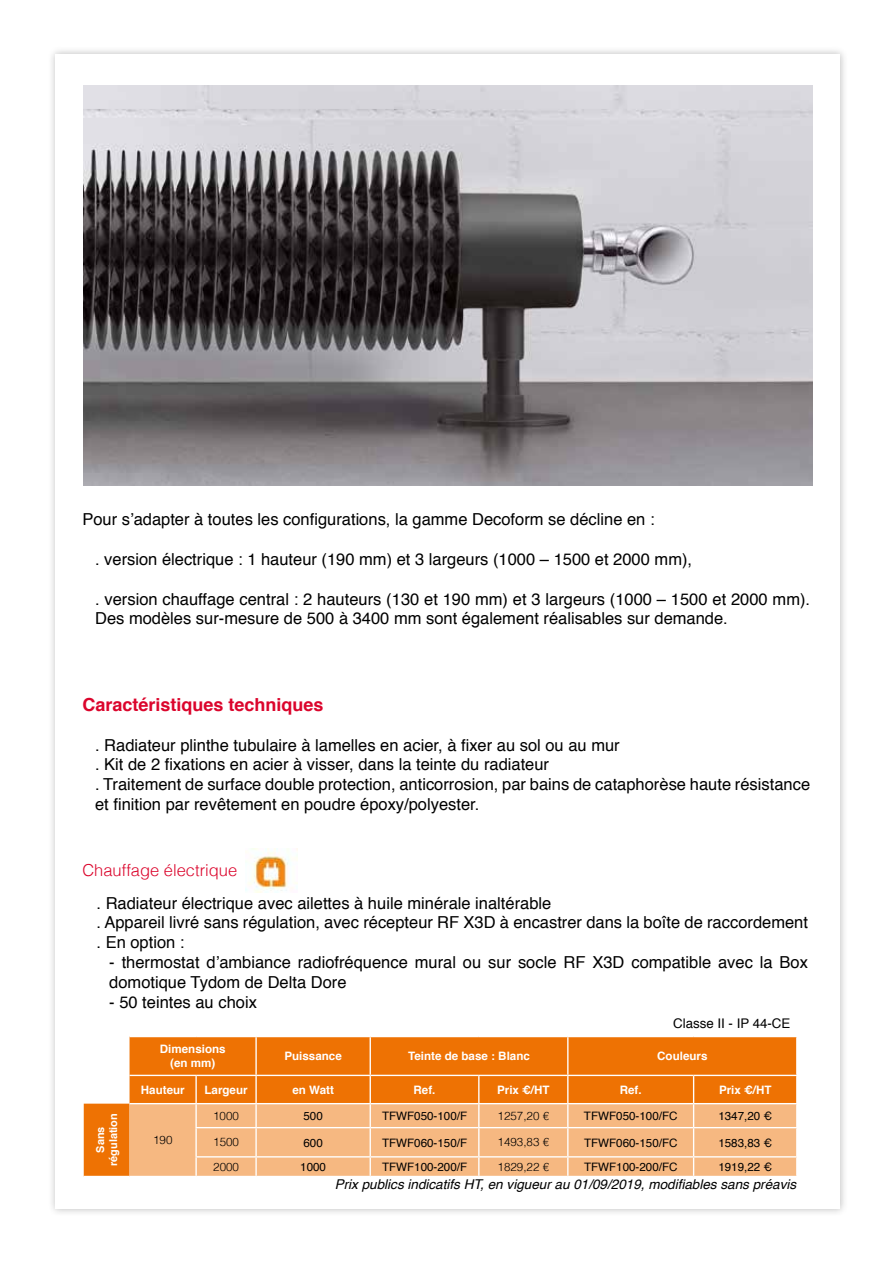
<style>
.page{position:relative;width:893px;height:1263px;background:#fff}
.page>*{position:absolute;margin:0;border:0;box-sizing:border-box;transform-origin:0 0}
.t1{font:700 18px "Helvetica";color:#db052c}
.t2{font:16.5px/19.8px "Helvetica";color:#000}
.t3{font:300 16.5px "Helvetica";color:#db052c}
.t4{font:italic 13.5px "Helvetica";color:#000}
.t5{font:13.35px "Helvetica";color:#000}
.t6{font:11.55px "Helvetica";color:#000}
.t7{font:700 11.55px/14px "Helvetica";color:#fff;text-align:center}
.t8{font:300 11.55px "Helvetica";color:#000}
.t9{font:700 10.95px/13px "Helvetica";color:#fff;text-align:center}
</style>
<div class="page">
<div style="left:47px;top:46px;width:802px;height:1171px;background:#000;opacity:.25"></div>
<div style="left:55px;top:54px;width:785px;height:1155px;background:#fff"></div>
<svg style="left:84px;top:1036px;width:712px;height:140px;background:#ef7c15"></svg>
<div style="left:130px;top:1104px;width:666px;height:72px;background:#f6b881"></div>
<hr style="left:130px;top:1036px;width:66px;height:1px;background:#fff">
<hr style="left:196px;top:1036px;width:60px;height:1px;background:#fff">
<hr style="left:256px;top:1036px;width:114px;height:1px;background:#fff">
<hr style="left:255px;top:1037px;width:2px;height:38px;background:#fff">
<hr style="left:370px;top:1036px;width:109px;height:1px;background:#fff">
<hr style="left:370px;top:1037px;width:1px;height:38px;background:#fff">
<hr style="left:479px;top:1036px;width:89px;height:1px;background:#fff">
<hr style="left:568px;top:1036px;width:126px;height:1px;background:#fff">
<hr style="left:567px;top:1037px;width:1px;height:38px;background:#fff">
<hr style="left:694px;top:1036px;width:103px;height:1px;background:#fff">
<hr style="left:130px;top:1075px;width:66px;height:1px;background:#fff">
<hr style="left:196px;top:1075px;width:60px;height:1px;background:#fff">
<hr style="left:195px;top:1076px;width:2px;height:27px;background:#fff">
<hr style="left:256px;top:1075px;width:114px;height:1px;background:#fff">
<hr style="left:255px;top:1076px;width:2px;height:27px;background:#fff">
<hr style="left:370px;top:1075px;width:109px;height:1px;background:#fff">
<hr style="left:479px;top:1075px;width:89px;height:1px;background:#fff">
<hr style="left:478px;top:1076px;width:2px;height:27px;background:#fff">
<hr style="left:568px;top:1075px;width:126px;height:1px;background:#fff">
<hr style="left:694px;top:1075px;width:103px;height:1px;background:#fff">
<hr style="left:130px;top:1103px;width:66px;height:1px;background:#fff">
<hr style="left:196px;top:1103px;width:60px;height:1px;background:#fff">
<hr style="left:256px;top:1103px;width:114px;height:1px;background:#fff">
<hr style="left:370px;top:1103px;width:109px;height:1px;background:#fff">
<hr style="left:479px;top:1103px;width:89px;height:1px;background:#fff">
<hr style="left:568px;top:1103px;width:126px;height:1px;background:#fff">
<hr style="left:694px;top:1103px;width:103px;height:1px;background:#fff">
<hr style="left:195px;top:1104px;width:2px;height:23px;background:#fff">
<hr style="left:255px;top:1104px;width:2px;height:23px;background:#fff">
<hr style="left:478px;top:1104px;width:2px;height:23px;background:#fff">
<hr style="left:195px;top:1127px;width:61px;height:1px;background:#fff">
<hr style="left:195px;top:1128px;width:2px;height:28px;background:#fff">
<hr style="left:256px;top:1127px;width:114px;height:1px;background:#fff">
<hr style="left:255px;top:1128px;width:2px;height:28px;background:#fff">
<hr style="left:370px;top:1127px;width:109px;height:1px;background:#fff">
<hr style="left:479px;top:1127px;width:89px;height:1px;background:#fff">
<hr style="left:478px;top:1128px;width:2px;height:28px;background:#fff">
<hr style="left:568px;top:1127px;width:126px;height:1px;background:#fff">
<hr style="left:694px;top:1127px;width:103px;height:1px;background:#fff">
<hr style="left:195px;top:1156px;width:61px;height:1px;background:#fff">
<svg style="left:195px;top:1157px;width:2px;height:19px"></svg>
<hr style="left:256px;top:1156px;width:114px;height:1px;background:#fff">
<svg style="left:255px;top:1157px;width:2px;height:19px"></svg>
<hr style="left:370px;top:1156px;width:109px;height:1px;background:#fff">
<svg style="left:370px;top:1076px;width:1px;height:100px"></svg>
<hr style="left:479px;top:1156px;width:89px;height:1px;background:#fff">
<svg style="left:478px;top:1157px;width:2px;height:19px"></svg>
<hr style="left:568px;top:1156px;width:126px;height:1px;background:#fff">
<svg style="left:567px;top:1076px;width:1px;height:100px"></svg>
<hr style="left:694px;top:1156px;width:103px;height:1px;background:#fff">
<svg style="left:693px;top:1076px;width:1px;height:100px"></svg>
<svg style="left:796px;top:1076px;width:1px;height:100px"></svg>
<img style="left:246px;top:848px;width:51px;height:44px">
<img style="left:84px;top:85px;width:728px;height:401px">
<p class="t2" style="left:82px;top:510px;width:574px">Pour s’adapter à toutes les configurations, la gamme Decoform se décline en :</p>
<p class="t2" style="left:95px;top:550px;width:599px">. version électrique : 1 hauteur (190 mm) et 3 largeurs (1000 – 1500 et 2000 mm),</p>
<p class="t2" style="left:95px;top:589px;width:717px">. version chauffage central : 2 hauteurs (130 et 190 mm) et 3 largeurs (1000 – 1500 et 2000 mm).<br>Des modèles sur-mesure de 500 à 3400 mm sont également réalisables sur demande.</p>
<p class="t1" style="left:82px;top:690px;width:243px">Caractéristiques techniques</p>
<p class="t2" style="left:95px;top:735px;width:717px">. Radiateur plinthe tubulaire à lamelles en acier, à fixer au sol ou au mur<br>. Kit de 2 fixations en acier à visser, dans la teinte du radiateur<br>. Traitement de surface double protection, anticorrosion, par bains de cataphorèse haute résistance et finition par revêtement en poudre époxy/polyester.</p>
<p class="t3" style="left:82px;top:856px;width:156px">Chauffage électrique</p>
<p class="t2" style="left:97px;top:893px;width:713px">. Radiateur électrique avec ailettes à huile minérale inaltérable<br>. Appareil livré sans régulation, avec récepteur RF X3D à encastrer dans la boîte de raccordement . En option :</p>
<p class="t2" style="left:109px;top:953px;width:700px">- thermostat d’ambiance radiofréquence mural ou sur socle RF X3D compatible avec la Box domotique Tydom de Delta Dore</p>
<p class="t2" style="left:109px;top:992px;width:149px">- 50 teintes au choix</p>
<p class="t5" style="left:673px;top:1013px;width:119px">Classe II - IP 44-CE</p>
<p class="t9" style="left:94px;top:1166px;width:54px;rotate:-90deg">Sans régulation</p>
<p class="t7" style="left:160px;top:1042px;width:67px">Dimensions (en mm)</p>
<p class="t7" style="left:284px;top:1049px;width:59px">Puissance</p>
<p class="t7" style="left:408px;top:1049px;width:123px">Teinte de base : Blanc</p>
<p class="t7" style="left:657px;top:1049px;width:52px">Couleurs</p>
<p class="t7" style="left:141px;top:1083px;width:45px">Hauteur</p>
<p class="t7" style="left:204px;top:1083px;width:45px">Largeur</p>
<p class="t7" style="left:292px;top:1083px;width:43px">en Watt</p>
<p class="t7" style="left:414px;top:1083px;width:23px">Ref.</p>
<p class="t7" style="left:497px;top:1083px;width:54px">Prix €/HT</p>
<p class="t7" style="left:620px;top:1083px;width:23px">Ref.</p>
<p class="t7" style="left:719px;top:1083px;width:54px">Prix €/HT</p>
<p class="t8" style="left:153px;top:1130px;width:21px">190</p>
<p class="t8" style="left:213px;top:1106px;width:27px">1000</p>
<p class="t6" style="left:303px;top:1107px;width:21px">500</p>
<p class="t6" style="left:382px;top:1107px;width:87px">TFWF050-100/F</p>
<p class="t8" style="left:498px;top:1106px;width:53px">1257,20 €</p>
<p class="t6" style="left:584px;top:1107px;width:95px">TFWF050-100/FC</p>
<p class="t6" style="left:718px;top:1107px;width:55px">1347,20 €</p>
<p class="t8" style="left:213px;top:1132px;width:27px">1500</p>
<p class="t6" style="left:303px;top:1133px;width:21px">600</p>
<p class="t6" style="left:382px;top:1133px;width:87px">TFWF060-150/F</p>
<p class="t8" style="left:498px;top:1132px;width:53px">1493,83 €</p>
<p class="t6" style="left:584px;top:1133px;width:95px">TFWF060-150/FC</p>
<p class="t6" style="left:718px;top:1133px;width:55px">1583,83 €</p>
<p class="t8" style="left:213px;top:1157px;width:27px">2000</p>
<p class="t6" style="left:300px;top:1158px;width:27px">1000</p>
<p class="t6" style="left:382px;top:1158px;width:87px">TFWF100-200/F</p>
<p class="t8" style="left:498px;top:1157px;width:53px">1829,22 €</p>
<p class="t6" style="left:584px;top:1158px;width:95px">TFWF100-200/FC</p>
<p class="t6" style="left:718px;top:1158px;width:55px">1919,22 €</p>
<p class="t4" style="left:335px;top:1174px;width:463px">Prix publics indicatifs HT, en vigueur au 01/09/2019, modifiables sans préavis</p>
</div>
